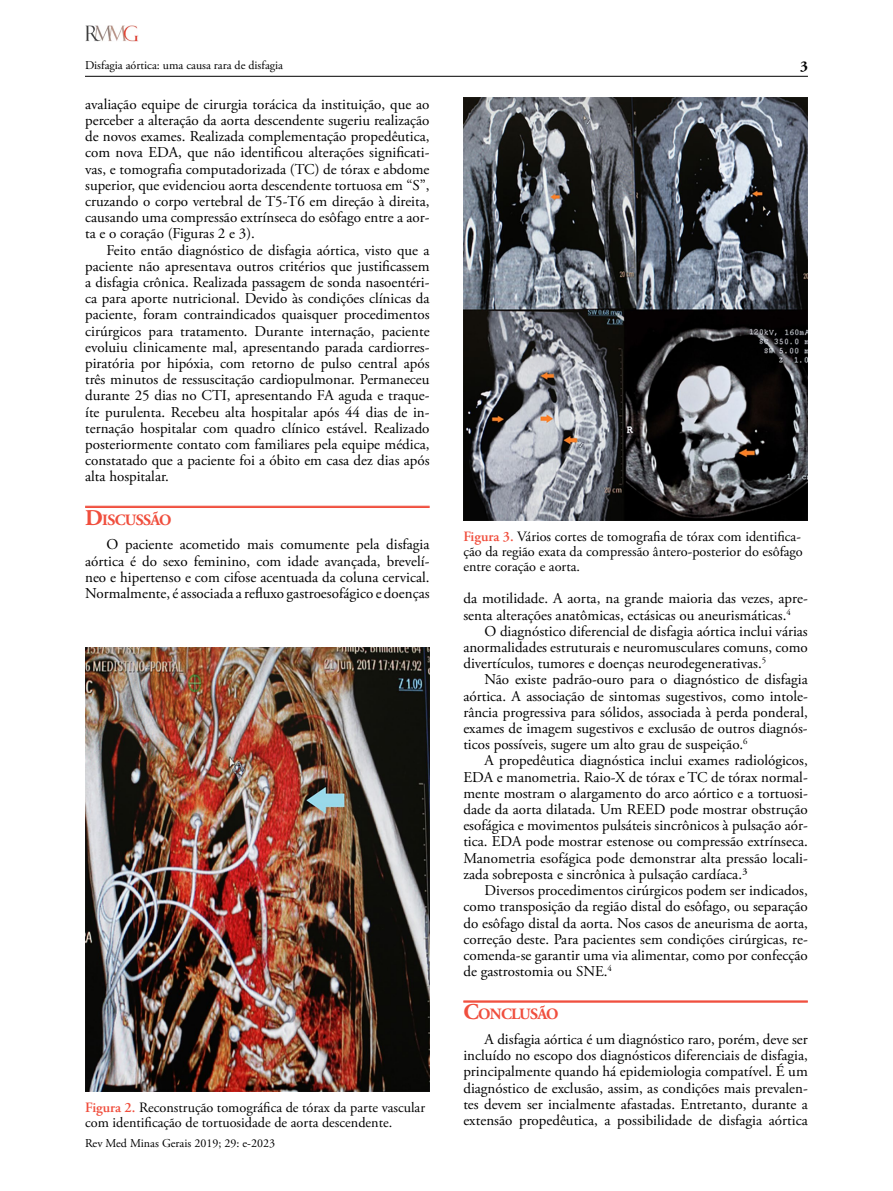
<style>
.page{position:relative;width:893px;height:1191px;background:#fff}
.page>*{position:absolute;margin:0;border:0;box-sizing:border-box;transform-origin:0 0}
.t1{font:700 15.75px "Adobe Garamond Pro";letter-spacing:-.045em;color:#f04e3d}
.t2{font:15px/16.2px "Adobe Garamond Pro";color:#000;text-align:justify}
.t3{font:700 15px "Adobe Garamond Pro";color:#000}
.t4{font:14.25px/15px "Adobe Garamond Pro";color:#000}
.t5{font:12px "Adobe Garamond Pro";color:#000}
.s1{font-size:22.5px}
.s2{font-weight:600;color:#f04e3d}
</style>
<div class="page">
<hr style="left:85px;top:76px;width:723px;height:1px;background:#000">
<img style="left:85px;top:26px;width:53px;height:16px">
<hr style="left:463px;top:1000px;width:345px;height:1px;background:#f04e3d">
<hr style="left:463px;top:1001px;width:345px;height:1px;background:#f04e3d">
<hr style="left:463px;top:1002px;width:345px;height:1px;background:#f04e3d">
<hr style="left:85px;top:506px;width:345px;height:1px;background:#f04e3d">
<hr style="left:85px;top:507px;width:345px;height:1px;background:#f04e3d">
<img style="left:85px;top:647px;width:345px;height:444px">
<img style="left:463px;top:98px;width:345px;height:422px">
<p class="t5" style="left:85px;top:58px;width:200px">Disfagia aórtica: uma causa rara de disfagia</p>
<p class="t2" style="left:85px;top:96px;width:346px">avaliação equipe de cirurgia torácica da instituição, que ao perceber a alteração da aorta descendente sugeriu realização de novos exames. Realizada complementação propedêutica, com nova EDA, que não identificou alterações significati&shy;vas, e tomografia computadorizada (TC) de tórax e abdome superior, que evidenciou aorta descendente tortuosa em “S”, cruzando o corpo vertebral de T5-T6 em direção à direita, causando uma compressão extrínseca do esôfago entre a aor&shy;ta e o coração (Figuras 2 e 3).</p>
<p class="t2" style="left:85px;top:242px;width:346px;text-indent:21px">Feito então diagnóstico de disfagia aórtica, visto que a paciente não apresentava outros critérios que justificassem a disfagia crônica. Realizada passagem de sonda nasoentéri&shy;ca para aporte nutricional. Devido às condições clínicas da paciente, foram contraindicados quaisquer procedimentos cirúrgicos para tratamento. Durante internação, paciente evoluiu clinicamente mal, apresentando parada cardiorres&shy;piratória por hipóxia, com retorno de pulso central após três minutos de ressuscitação cardiopulmonar. Permaneceu durante 25 dias no CTI, apresentando FA aguda e traque&shy;íte purulenta. Recebeu alta hospitalar após 44 dias de in&shy;ternação hospitalar com quadro clínico estável. Realizado posteriormente contato com familiares pela equipe médica, constatado que a paciente foi a óbito em casa dez dias após alta hospitalar.</p>
<p class="t1" style="left:85px;top:510px;width:88px"><span class="s1">D</span>ISCUSSÃO</p>
<p class="t2" style="left:85px;top:537px;width:346px;text-indent:21px">O paciente acometido mais comumente pela disfagia aórtica é do sexo feminino, com idade avançada, brevelí&shy;neo e hipertenso e com cifose acentuada da coluna cervical.<br>Normalmente, é associada a refluxo gastroesofágico e doenças</p>
<p class="t4" style="left:85px;top:1100px;width:342px"><span class="s2">Figura 2.</span> Reconstrução tomográfica de tórax da parte vascular com identificação de tortuosidade de aorta descendente.</p>
<p class="t5" style="left:85px;top:1135px;width:191px">Rev Med Minas Gerais 2019; 29: e-2023</p>
<p class="t3" style="left:800px;top:58px;width:9px">3</p>
<p class="t4" style="left:463px;top:530px;width:341px"><span class="s2">Figura 3.</span> Vários cortes de tomografia de tórax com identifica&shy;ção da região exata da compressão ântero-posterior do esôfago entre coração e aorta.</p>
<p class="t2" style="left:463px;top:591px;width:346px">da motilidade. A aorta, na grande maioria das vezes, apre&shy;senta alterações anatômicas, ectásicas ou aneurismáticas.<sup>4</sup></p>
<p class="t2" style="left:463px;top:623px;width:346px;text-indent:21px">O diagnóstico diferencial de disfagia aórtica inclui várias anormalidades estruturais e neuromusculares comuns, como divertículos, tumores e doenças neurodegenerativas.<sup>5</sup></p>
<p class="t2" style="left:463px;top:672px;width:346px;text-indent:21px">Não existe padrão-ouro para o diagnóstico de disfagia aórtica. A associação de sintomas sugestivos, como intole&shy;rância progressiva para sólidos, associada à perda ponderal, exames de imagem sugestivos e exclusão de outros diagnós&shy;ticos possíveis, sugere um alto grau de suspeição.<sup>6</sup></p>
<p class="t2" style="left:463px;top:753px;width:346px;text-indent:21px">A propedêutica diagnóstica inclui exames radiológicos, EDA e manometria. Raio-X de tórax e TC de tórax normal&shy;mente mostram o alargamento do arco aórtico e a tortuosi&shy;dade da aorta dilatada. Um REED pode mostrar obstrução esofágica e movimentos pulsáteis sincrônicos à pulsação aór&shy;tica. EDA pode mostrar estenose ou compressão extrínseca.<br>Manometria esofágica pode demonstrar alta pressão locali&shy;zada sobreposta e sincrônica à pulsação cardíaca.³</p>
<p class="t2" style="left:463px;top:882px;width:346px;text-indent:21px">Diversos procedimentos cirúrgicos podem ser indicados, como transposição da região distal do esôfago, ou separação do esôfago distal da aorta. Nos casos de aneurisma de aorta, correção deste. Para pacientes sem condições cirúrgicas, re&shy;comenda-se garantir uma via alimentar, como por confecção de gastrostomia ou SNE.<sup>4</sup></p>
<p class="t1" style="left:463px;top:1005px;width:97px"><span class="s1">C</span>ONCLUSÃO</p>
<p class="t2" style="left:463px;top:1031px;width:346px;text-indent:21px">A disfagia aórtica é um diagnóstico raro, porém, deve ser incluído no escopo dos diagnósticos diferenciais de disfagia, principalmente quando há epidemiologia compatível. É um diagnóstico de exclusão, assim, as condições mais prevalen&shy;tes devem ser incialmente afastadas. Entretanto, durante a extensão propedêutica, a possibilidade de disfagia aórtica</p>
</div>
